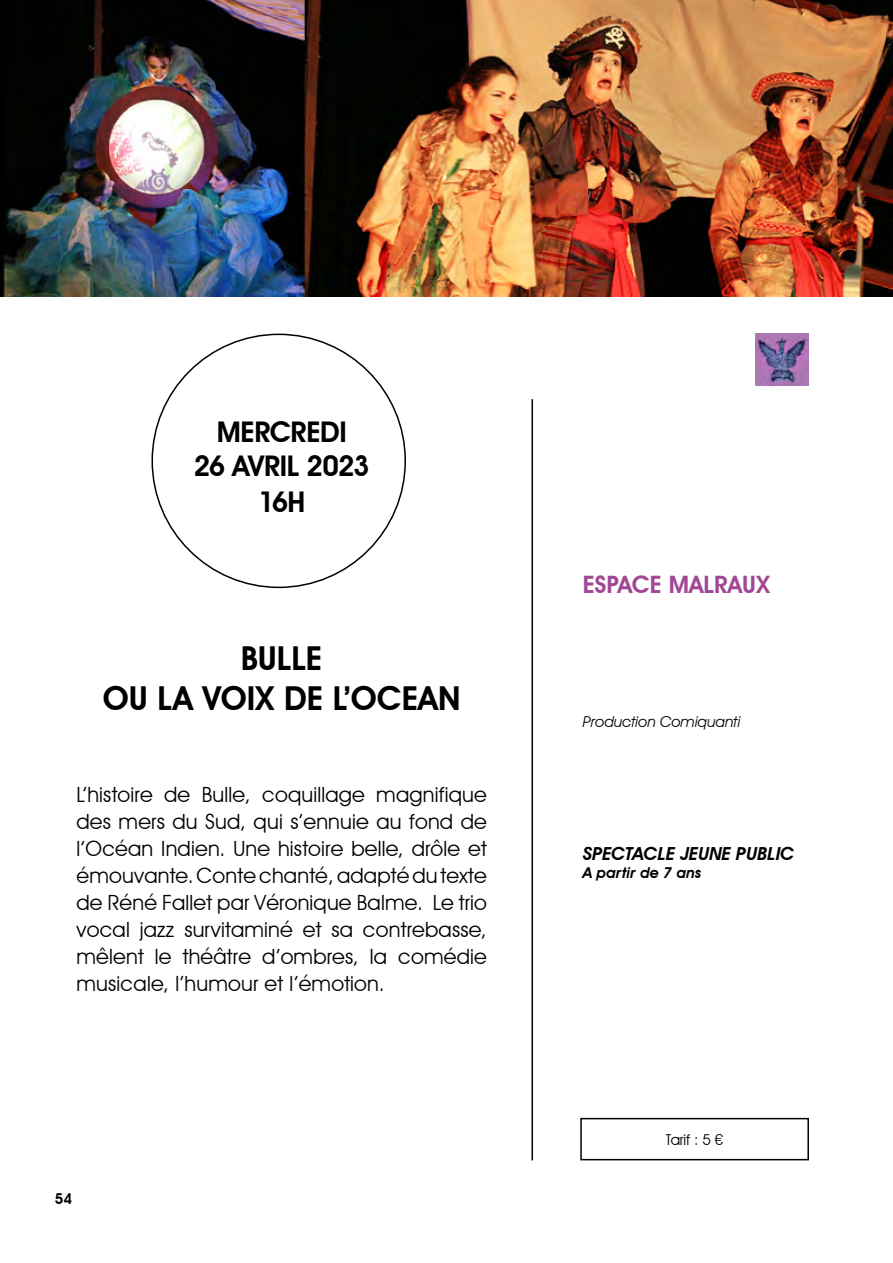
<style>
.page{position:relative;width:893px;height:1263px;background:#fff}
.page>*{position:absolute;margin:0;border:0;box-sizing:border-box;transform-origin:0 0}
.t1{font:600 33px/39.6px "Avant Garde IT Cby BT";color:#000;text-align:center}
.t2{font:600 28.5px/35.1px "Avant Garde IT Cby BT";letter-spacing:-.025em;color:#000;text-align:center}
.t3{font:600 24px "Avant Garde IT Cby BT";color:#a14795}
.t4{font:21px/27px "Avant Garde IT Cby BT";letter-spacing:.01em;color:#000;text-align:justify}
.t5{font:italic 600 18px "Avant Garde IT Cby BT";color:#000}
.t6{font:italic 15px "Avant Garde IT Cby BT";color:#000}
.t7{font:italic 600 15px "Avant Garde IT Cby BT";color:#000}
.t8{font:15px "Avant Garde IT Cby BT";letter-spacing:-.01em;color:#000}
.t9{font:600 15px "Avant Garde IT Cby BT";color:#000}
</style>
<div class="page">
<img style="left:756px;top:333px;width:53px;height:53px">
<hr style="left:531px;top:399px;width:2px;height:761px;background:#000">
<img style="left:1px;top:1px;width:891px;height:296px">
<div style="left:580px;top:1118px;width:229px;height:42px;border:2px solid #000"></div>
<h2 class="t2" style="left:194px;top:414px;width:177px">MERCREDI<br>26 AVRIL 2023<br>16H</h2>
<h1 class="t1" style="left:103px;top:638px;width:359px">BULLE<br>OU LA VOIX DE L’OCEAN</h1>
<p class="t4" style="left:77px;top:780px;width:412px">L’histoire de Bulle, coquillage magnifique des mers du Sud, qui s’ennuie au fond de l’Océan Indien. Une histoire belle, drôle et émouvante. Conte chanté, adapté du texte de Réné Fallet par Véronique Balme. Le trio vocal jazz survitaminé et sa contrebasse, mêlent le théâtre d’ombres, la comédie musicale, l’humour et l’émotion.</p>
<p class="t9" style="left:55px;top:1190px;width:19px">54</p>
<p class="t3" style="left:583px;top:570px;width:189px">ESPACE MALRAUX</p>
<p class="t6" style="left:583px;top:712px;width:159px">Production Comiquanti</p>
<p class="t5" style="left:583px;top:842px;width:213px">SPECTACLE JEUNE PUBLIC</p>
<p class="t7" style="left:583px;top:863px;width:120px">A partir de 7 ans</p>
<p class="t8" style="left:666px;top:1130px;width:59px">Tarif : 5 €</p>
</div>
